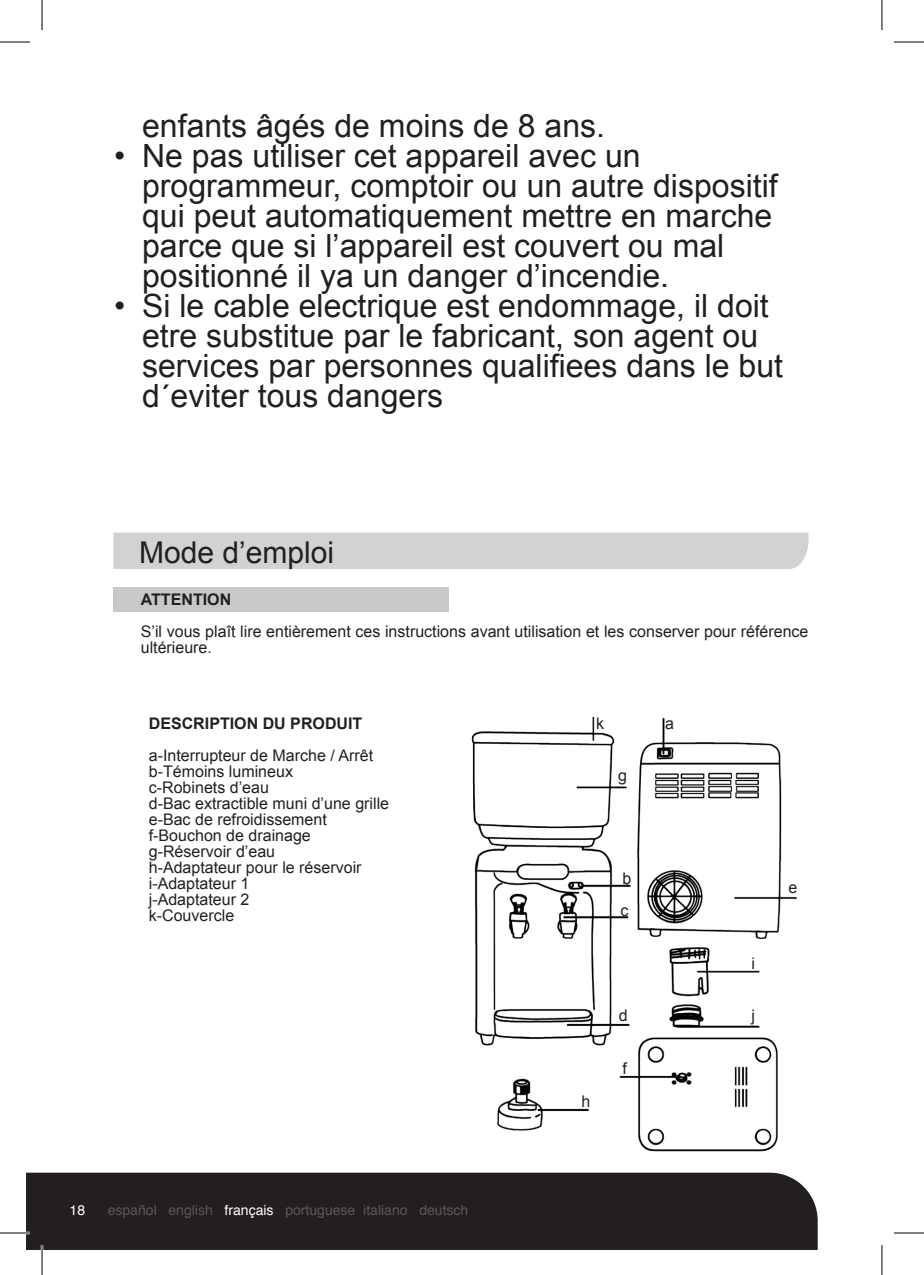
<style>
.page{position:relative;width:924px;height:1275px;background:#fff}
.page>*{position:absolute;margin:0;border:0;box-sizing:border-box;transform-origin:0 0}
.t1{font:32px/30px "Arial";color:#231f20}
.t2{font:30px "Arial";color:#231f20}
.t3{font:16px/16px "Arial";color:#231f20}
.t4{font:700 16px "Arial";color:#231f20}
.t5{font:14px "Helvetica";color:#57585a}
.t6{font:14px "Helvetica";color:#fff}
.s1{color:#fff}
</style>
<div class="page">
<div style="left:26px;top:1172px;width:791px;height:78px;background:#231f20"></div>
<img style="left:471px;top:717px;width:326px;height:435px">
<div style="left:113px;top:587px;width:335px;height:25px;background:#c7c8ca"></div>
<div style="left:113px;top:532px;width:695px;height:37px;background:#d1d2d4"></div>
<hr style="left:0;top:1231px;width:30px;height:3px;background:#fff">
<hr style="left:41px;top:1245px;width:2px;height:30px;background:#fff">
<hr style="left:0;top:42px;width:30px;height:1px;background:#000">
<hr style="left:893px;top:42px;width:30px;height:1px;background:#000">
<hr style="left:0;top:1232px;width:30px;height:1px;background:#000">
<hr style="left:893px;top:1232px;width:30px;height:1px;background:#000">
<hr style="left:42px;top:0;width:1px;height:30px;background:#000">
<hr style="left:42px;top:1245px;width:1px;height:30px;background:#000">
<hr style="left:881px;top:0;width:1px;height:30px;background:#000">
<hr style="left:881px;top:1245px;width:1px;height:30px;background:#000">
<p class="t1" style="left:142px;top:111px;width:464px">enfants âgés de moins de 8 ans.</p>
<p class="t1" style="left:142px;top:141px;width:636px;text-indent:-28px">• Ne pas utiliser cet appareil avec un programmeur, comptoir ou un autre dispositif qui peut automatiquement mettre en marche parce que si l’appareil est couvert ou mal positionné il ya un danger d’incendie.</p>
<p class="t1" style="left:142px;top:291px;width:642px;text-indent:-28px">• Si le cable electrique est endommage, il doit etre substitue par le fabricant, son agent ou services par personnes qualifiees dans le but d´eviter tous dangers</p>
<p class="t2" style="left:139px;top:532px;width:197px">Mode d’emploi</p>
<p class="t4" style="left:141px;top:588px;width:92px">ATTENTION</p>
<p class="t3" style="left:141px;top:623px;width:669px">S’il vous plaît lire entièrement ces instructions avant utilisation et les conserver pour référence ultérieure.</p>
<p class="t4" style="left:149px;top:713px;width:215px">DESCRIPTION DU PRODUIT</p>
<p class="t3" style="left:149px;top:747px;width:242px">a-Interrupteur de Marche / Arrêt b-Témoins lumineux<br>c-Robinets d’eau<br>d-Bac extractible muni d’une grille e-Bac de refroidissement f-Bouchon de drainage g-Réservoir d’eau<br>h-Adaptateur pour le réservoir i-Adaptateur 1<br>j-Adaptateur 2<br>k-Couvercle</p>
<p class="t6" style="left:70px;top:1199px;width:17px">18</p>
<p class="t5" style="left:108px;top:1199px;width:362px">español english <span class="s1">français</span> portuguese italiano deutsch</p>
<p class="t3" style="left:596px;top:715px;width:9px">k</p>
<p class="t3" style="left:664px;top:715px;width:10px">a</p>
<p class="t3" style="left:617px;top:768px;width:10px">g</p>
<p class="t3" style="left:620px;top:862px;width:12px;line-height:32px">b c</p>
<p class="t3" style="left:618px;top:1007px;width:10px">d</p>
<p class="t3" style="left:581px;top:1093px;width:10px">h</p>
<p class="t3" style="left:622px;top:1060px;width:6px">f</p>
<p class="t3" style="left:751px;top:955px;width:5px">i</p>
<p class="t3" style="left:751px;top:1007px;width:5px">j</p>
<p class="t3" style="left:788px;top:880px;width:10px">e</p>
</div>
